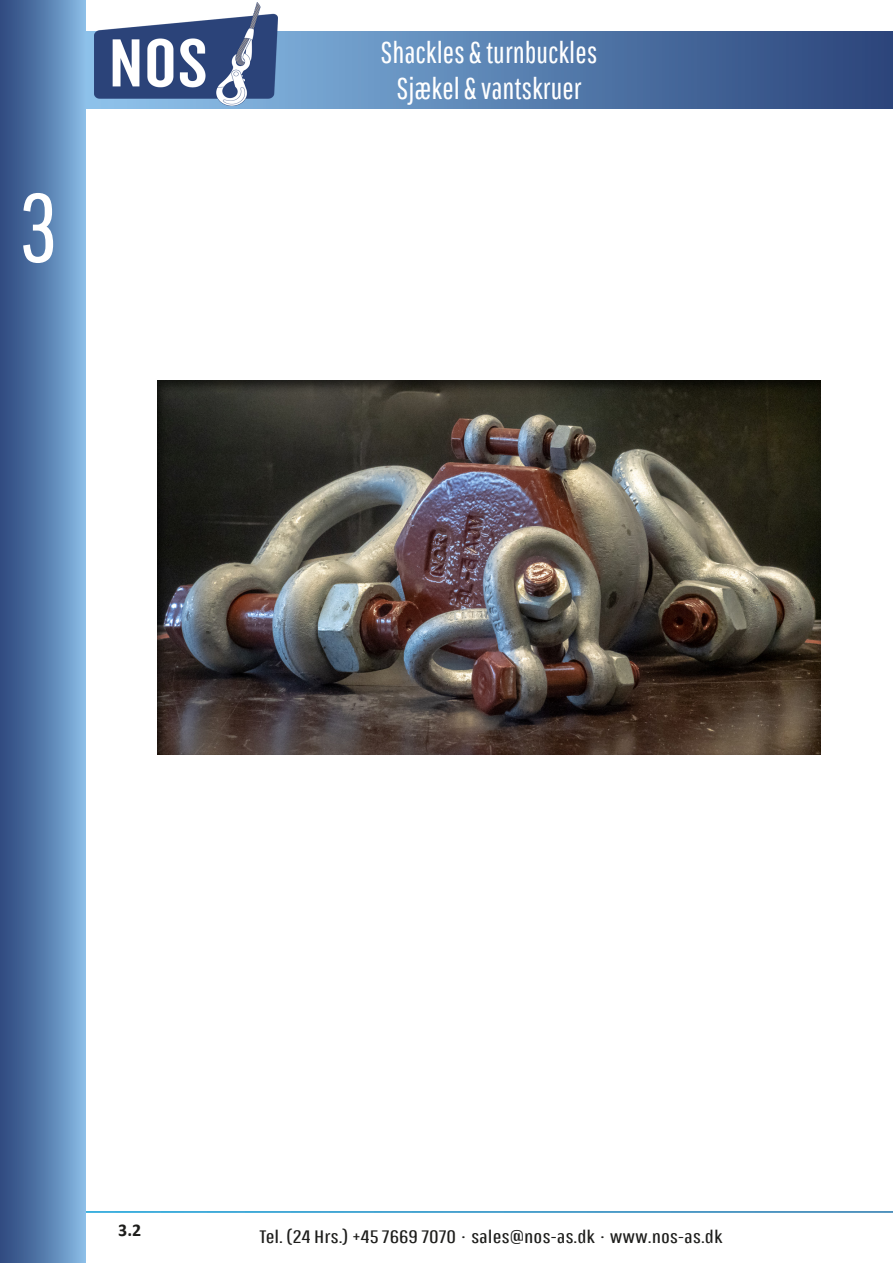
<style>
.page{position:relative;width:893px;height:1263px;background:#fff}
.page>*{position:absolute;margin:0;border:0;box-sizing:border-box;transform-origin:0 0}
.t1{font:96px "Pathway Gothic One";color:#fff}
.t2{font:30px/36px "Pathway Gothic One";color:#fff;text-align:center}
.t3{font:18px "Pathway Gothic One";color:#1d1d1b;scale:1.3 1}
.t4{font:700 18px "Calibri";color:#1d1d1b}
.s1{font-family:"Minion Pro"}
</style>
<div class="page">
<div style="left:85px;top:31px;width:808px;height:77px;background:linear-gradient(to right,#92c7ef,#2a447b)"></div>
<div style="left:0;top:0;width:85px;height:1263px;background:linear-gradient(to right,#2a447a,#85b7e2)"></div>
<img style="left:95px;top:3px;width:183px;height:102px">
<div style="left:157px;top:379px;width:666px;height:378px;background:#1d1d1b;opacity:.75"></div>
<h1 class="t1" style="left:19px;top:170px;width:41px">3</h1>
<h2 class="t2" style="left:381px;top:33px;width:218px">Shackles &amp; turnbuckles<br>Sjækel &amp; vantskruer</h2>
<p class="t4" style="left:118px;top:1217px;width:25px">3.2</p>
<p class="t3" style="left:259px;top:1225px;width:358px">Tel. (24 Hrs.) +45 7669 7070 <span class="s1">.</span> sales@nos-as.dk <span class="s1">.</span> www.nos-as.dk</p>
</div>
